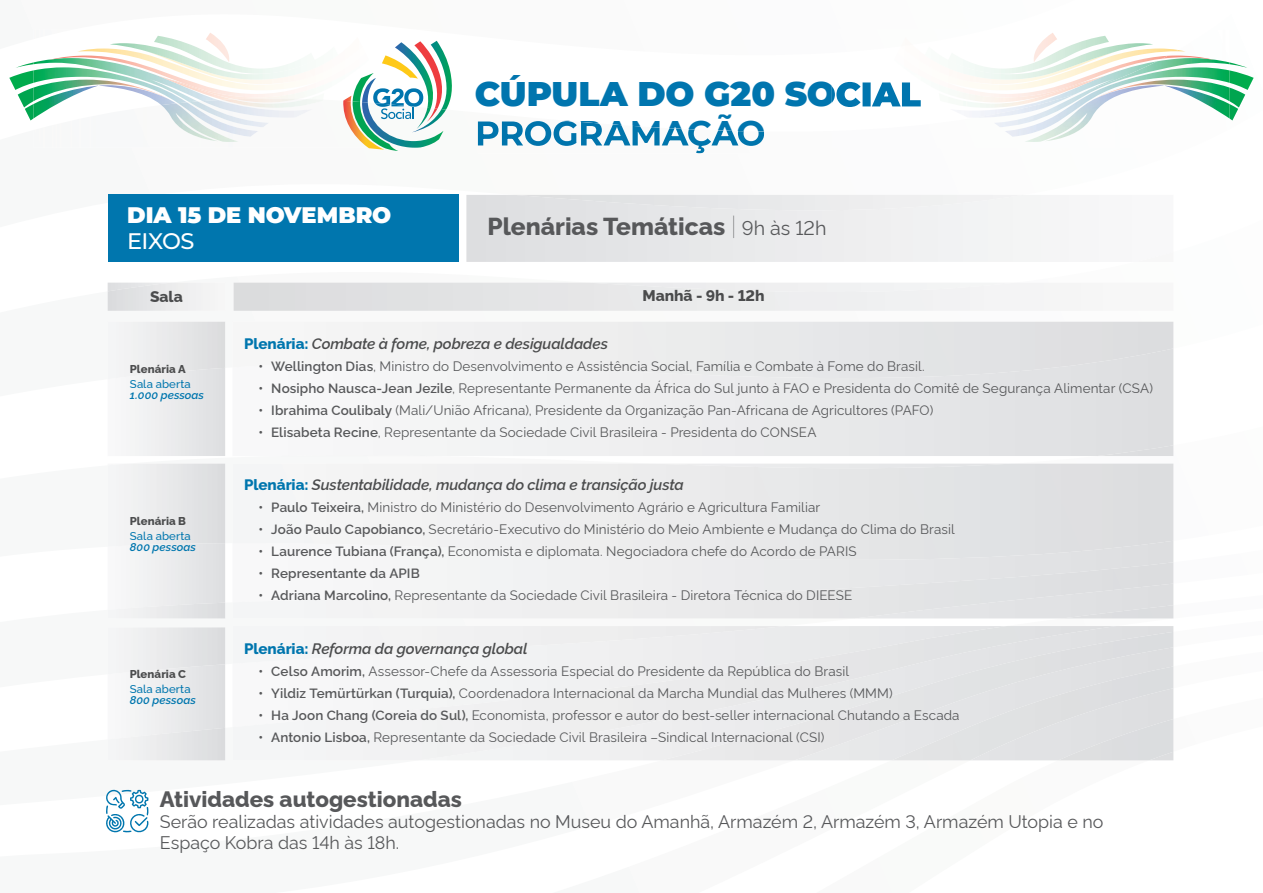
<style>
.page{position:relative;width:1263px;height:893px;background:#fff}
.page>*{position:absolute;margin:0;border:0;box-sizing:border-box;transform-origin:0 0}
.t1{font:900 34.2px "Montserrat";letter-spacing:-.005em;color:#0075ae}
.t2{font:700 34.2px "Montserrat";letter-spacing:-.01em;color:#0075ae}
.t3{font:800 24.6px "Rawline";color:#57585a}
.t4{font:900 22.5px "Montserrat";color:#fff}
.t5{font:500 22.5px "Montserrat";letter-spacing:-.03em;color:#fff}
.t6{font:800 22.35px "Rawline";color:#57585a}
.t7{font:17.85px/21.5px "Rawline";color:#57585a}
.t8{font:800 15.45px "Rawline";color:#4b4c4d}
.t9{font:italic 600 15.15px "Rawline";letter-spacing:-.005em;color:#4b4c4d}
.t10{font:13.5px "Rawline";letter-spacing:.01em;color:#57585a}
.t11{font:600 13.5px "Rawline";letter-spacing:.005em;color:#57585a}
.t12{font:italic 600 11.4px "Rawline";letter-spacing:.005em;color:#0076ae}
.t13{font:500 11.4px "Rawline";letter-spacing:.01em;color:#0076ae}
.t14{font:800 11.4px "Rawline";letter-spacing:.01em;color:#4b4c4d}
.s1{font-weight:100}
.s2{font-weight:400;font-size:19.65px}
.s3{font-weight:800;font-style:normal;color:#0076ae}
.s4{font-weight:600}
</style>
<div class="page">
<svg style="left:107px;top:219px;width:1067px;height:177px"></svg>
<svg style="left:138px;top:550px;width:1036px;height:137px"></svg>
<img style="left:1229px;top:108px;width:9px;height:12px">
<img style="left:1229px;top:90px;width:16px;height:18px">
<img style="left:1229px;top:70px;width:24px;height:20px">
<img style="left:1229px;top:62px;width:18px;height:6px">
<img style="left:1005px;top:128px;width:20px;height:9px">
<img style="left:975px;top:59px;width:254px;height:68px">
<img style="left:1178px;top:56px;width:36px;height:4px">
<img style="left:1106px;top:48px;width:72px;height:42px">
<svg style="left:1176px;top:50px;width:9px;height:2px"></svg>
<img style="left:1048px;top:33px;width:7px;height:3px">
<img style="left:963px;top:80px;width:143px;height:28px">
<img style="left:969px;top:43px;width:184px;height:37px">
<img style="left:963px;top:36px;width:146px;height:38px">
<img style="left:1025px;top:85px;width:139px;height:57px">
<svg style="left:9px;top:62px;width:24px;height:58px"></svg>
<img style="left:33px;top:103px;width:26px;height:16px">
<img style="left:178px;top:102px;width:80px;height:35px">
<img style="left:33px;top:59px;width:156px;height:43px">
<img style="left:189px;top:100px;width:121px;height:27px">
<img style="left:48px;top:55px;width:51px;height:42px">
<img style="left:77px;top:48px;width:80px;height:42px">
<img style="left:208px;top:33px;width:7px;height:3px">
<img style="left:157px;top:80px;width:141px;height:20px">
<img style="left:222px;top:99px;width:100px;height:9px">
<img style="left:110px;top:43px;width:185px;height:37px">
<img style="left:154px;top:36px;width:146px;height:38px">
<img style="left:99px;top:85px;width:77px;height:20px">
<img style="left:161px;top:103px;width:77px;height:39px">
<img style="left:832px;top:81px;width:89px;height:26px">
<svg style="left:343px;top:41px;width:109px;height:110px"></svg>
<img style="left:343px;top:101px;width:41px;height:49px">
<svg style="left:466px;top:195px;width:707px;height:67px"></svg>
<img style="left:514px;top:195px;width:509px;height:15px">
<img style="left:1136px;top:252px;width:37px;height:10px">
<div style="left:108px;top:195px;width:350px;height:67px;background:#0076ae"></div>
<svg style="left:106px;top:789px;width:43px;height:44px"></svg>
<svg style="left:233px;top:378px;width:940px;height:67px"></svg>
<img style="left:233px;top:322px;width:940px;height:56px">
<div style="left:1116px;top:632px;width:57px;height:34px;background:#dddee0"></div>
<div style="left:1116px;top:666px;width:57px;height:94px;background:#dcdde0"></div>
<img style="left:233px;top:626px;width:883px;height:134px">
<div style="left:233px;top:626px;width:552px;height:38px;background:#f0f1f2"></div>
<svg style="left:108px;top:379px;width:117px;height:77px"></svg>
<img style="left:108px;top:322px;width:117px;height:57px">
<img style="left:234px;top:283px;width:939px;height:28px">
<img style="left:108px;top:283px;width:117px;height:28px">
<img style="left:233px;top:464px;width:940px;height:96px">
<img style="left:233px;top:562px;width:940px;height:56px">
<svg style="left:130px;top:547px;width:95px;height:56px"></svg>
<img style="left:108px;top:603px;width:117px;height:15px">
<svg style="left:130px;top:674px;width:95px;height:54px"></svg>
<img style="left:108px;top:627px;width:117px;height:47px">
<h3 class="t4" style="left:127px;top:200px;width:266px">DIA 15 DE NOVEMBRO</h3>
<h3 class="t5" style="left:127px;top:226px;width:69px">EIXOS</h3>
<h1 class="t1" style="left:475px;top:72px;width:448px">CÚPULA DO G20 SOCIAL</h1>
<h1 class="t2" style="left:475px;top:111px;width:292px">PROGRAMAÇÃO</h1>
<h2 class="t3" style="left:487px;top:207px;width:340px">Plenárias Temáticas <span class="s1">|</span> <span class="s2">9h às 12h</span></h2>
<p class="t8" style="left:150px;top:284px;width:34px">Sala</p>
<p class="t8" style="left:642px;top:283px;width:124px">Manhã - 9h - 12h</p>
<p class="t14" style="left:130px;top:360px;width:57px">Plenária A</p>
<p class="t13" style="left:130px;top:375px;width:62px">Sala aberta</p>
<p class="t12" style="left:130px;top:386px;width:76px">1.000 pessoas</p>
<p class="t14" style="left:130px;top:512px;width:58px">Plenária B</p>
<p class="t13" style="left:130px;top:527px;width:62px">Sala aberta</p>
<p class="t12" style="left:130px;top:538px;width:68px">800 pessoas</p>
<p class="t14" style="left:130px;top:665px;width:58px">Plenária C</p>
<p class="t13" style="left:130px;top:680px;width:62px">Sala aberta</p>
<p class="t12" style="left:130px;top:691px;width:68px">800 pessoas</p>
<p class="t9" style="left:244px;top:332px;width:365px"><span class="s3">Plenária:</span> Combate à fome, pobreza e desigualdades</p>
<p class="t10" style="left:258px;top:356px;width:668px"><span class="s4">• Wellington Dias</span>, Ministro do Desenvolvimento e Assistência Social, Família e Combate à Fome do Brasil.</p>
<p class="t10" style="left:258px;top:378px;width:896px"><span class="s4">• Nosipho Nausca-Jean Jezile</span>, Representante Permanente da África do Sul junto à FAO e Presidenta do Comitê de Segurança Alimentar (CSA)</p>
<p class="t10" style="left:258px;top:400px;width:676px"><span class="s4">• Ibrahima Coulibaly</span> (Mali/União Africana), Presidente da Organização Pan-Africana de Agricultores (PAFO)</p>
<p class="t10" style="left:258px;top:422px;width:560px"><span class="s4">• Elisabeta Recine</span>, Representante da Sociedade Civil Brasileira - Presidenta do CONSEA</p>
<p class="t9" style="left:244px;top:472px;width:441px"><span class="s3">Plenária:</span> Sustentabilidade, mudança do clima e transição justa</p>
<p class="t10" style="left:258px;top:496px;width:563px"><span class="s4">• Paulo Teixeira,</span> Ministro do Ministério do Desenvolvimento Agrário e Agricultura Familiar</p>
<p class="t10" style="left:258px;top:518px;width:698px"><span class="s4">• João Paulo Capobianco,</span> Secretário-Executivo do Ministério do Meio Ambiente e Mudança do Clima do Brasil</p>
<p class="t10" style="left:258px;top:541px;width:600px"><span class="s4">• Laurence Tubiana (França),</span> Economista e diplomata. Negociadora chefe do Acordo de PARIS</p>
<p class="t11" style="left:258px;top:563px;width:163px">• Representante da APIB</p>
<p class="t10" style="left:258px;top:585px;width:595px"><span class="s4">• Adriana Marcolino,</span> Representante da Sociedade Civil Brasileira - Diretora Técnica do DIEESE</p>
<p class="t9" style="left:244px;top:636px;width:285px"><span class="s3">Plenária:</span> Reforma da governança global</p>
<p class="t10" style="left:258px;top:660px;width:592px"><span class="s4">• Celso Amorim,</span> Assessor-Chefe da Assessoria Especial do Presidente da República do Brasil</p>
<p class="t10" style="left:258px;top:683px;width:636px"><span class="s4">• Yildiz Temürtürkan (Turquia),</span> Coordenadora Internacional da Marcha Mundial das Mulheres (MMM)</p>
<p class="t10" style="left:258px;top:705px;width:703px"><span class="s4">• Ha Joon Chang (Coreia do Sul),</span> Economista, professor e autor do best-seller internacional Chutando a Escada</p>
<p class="t10" style="left:258px;top:727px;width:567px"><span class="s4">• Antonio Lisboa,</span> Representante da Sociedade Civil Brasileira –Sindical Internacional (CSI)</p>
<h3 class="t6" style="left:160px;top:781px;width:303px">Atividades autogestionadas</h3>
<h3 class="t7" style="left:160px;top:809px;width:945px">Serão realizadas atividades autogestionadas no Museu do Amanhã, Armazém 2, Armazém 3, Armazém Utopia e no<br>Espaço Kobra das 14h às 18h.</h3>
</div>
